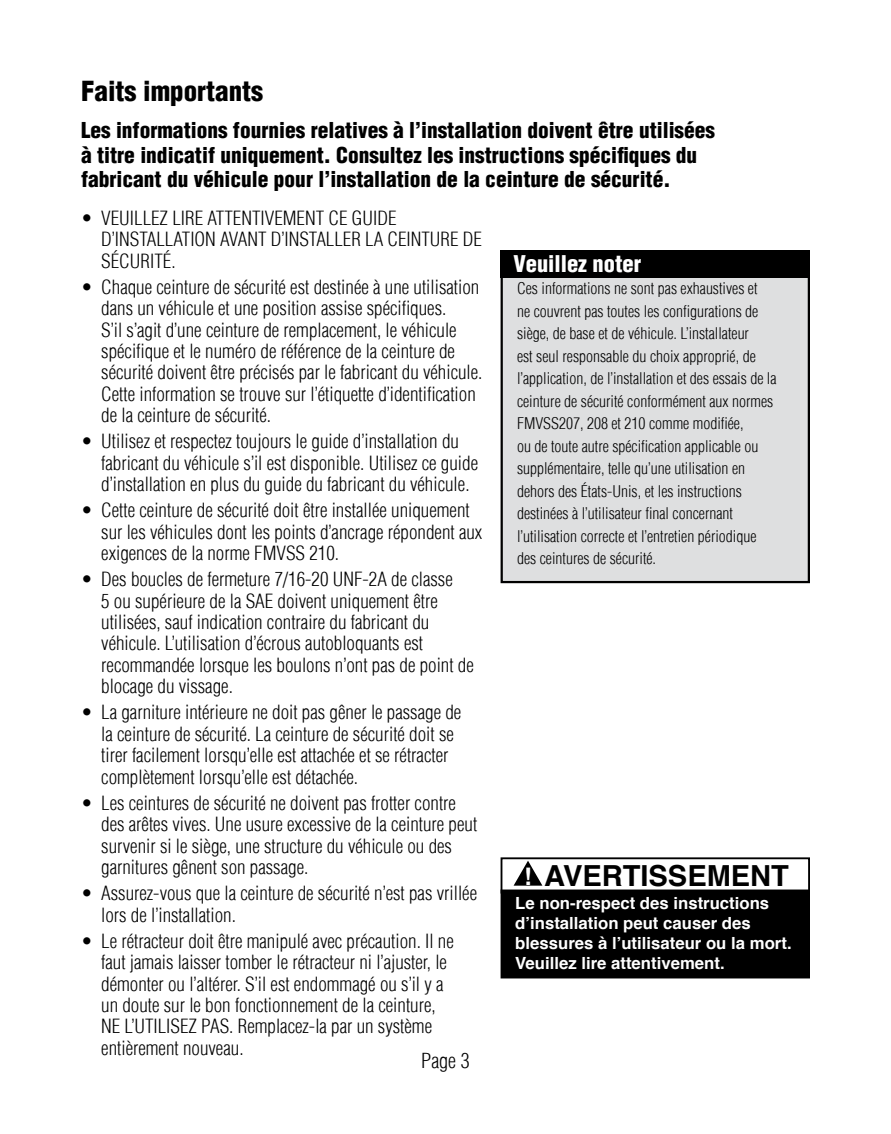
<style>
.page{position:relative;width:891px;height:1134px;background:#fff}
.page>*{position:absolute;margin:0;border:0;box-sizing:border-box;transform-origin:0 0}
.t1{font:700 29.03px "Helvetica";color:#000}
.t2{font:900 condensed 27px "Helvetica LT";color:#000}
.t3{font:700 24.07px "Helvetica";color:#fff}
.t4{font:900 condensed 22.5px "Helvetica LT";color:#fff}
.t5{font:900 condensed 21.38px/24.8px "Helvetica LT";color:#000}
.t6{font:300 condensed 20.25px "Helvetica LT";color:#000}
.t7{font:300 condensed 19.12px/21.4px "Helvetica LT";color:#000}
.t8{font:700 16.65px/20px "Helvetica";color:#fff}
.t9{font:300 condensed 15.75px/22.5px "Helvetica LT";color:#000}
</style>
<div class="page">
<div style="left:502px;top:276px;width:307px;height:306px;background:#dedfe0"></div>
<div style="left:501px;top:275px;width:309px;height:308px;border:2px solid #000"></div>
<div style="left:501px;top:250px;width:309px;height:28px;background:#000"></div>
<svg style="left:513px;top:861px;width:30px;height:25px"></svg>
<div style="left:502px;top:890px;width:307px;height:88px;background:#000"></div>
<div style="left:501px;top:857px;width:309px;height:37px;border:2px solid #000"></div>
<h2 class="t2" style="left:81px;top:74px;width:184px">Faits importants</h2>
<p class="t5" style="left:81px;top:118px;width:636px">Les informations fournies relatives à l’installation doivent être utilisées à titre indicatif uniquement. Consultez les instructions spécifiques du fabricant du véhicule pour l’installation de la ceinture de sécurité.</p>
<p class="t7" style="left:101px;top:207px;width:382px;text-indent:-20px">• VEUILLEZ LIRE ATTENTIVEMENT CE GUIDE<br>D’INSTALLATION AVANT D’INSTALLER LA CEINTURE DE<br>SÉCURITÉ.</p>
<p class="t7" style="left:101px;top:276px;width:383px;text-indent:-20px">• Chaque ceinture de sécurité est destinée à une utilisation dans un véhicule et une position assise spécifiques.<br>S’il s’agit d’une ceinture de remplacement, le véhicule spécifique et le numéro de référence de la ceinture de sécurité doivent être précisés par le fabricant du véhicule.<br>Cette information se trouve sur l’étiquette d’identification de la ceinture de sécurité.</p>
<p class="t7" style="left:101px;top:431px;width:378px;text-indent:-20px">• Utilisez et respectez toujours le guide d’installation du fabricant du véhicule s’il est disponible. Utilisez ce guide d’installation en plus du guide du fabricant du véhicule.</p>
<p class="t7" style="left:101px;top:500px;width:383px;text-indent:-20px">• Cette ceinture de sécurité doit être installée uniquement sur les véhicules dont les points d’ancrage répondent aux exigences de la norme FMVSS 210.</p>
<p class="t7" style="left:101px;top:569px;width:374px;text-indent:-20px">• Des boucles de fermeture 7/16-20 UNF-2A de classe<br>5 ou supérieure de la SAE doivent uniquement être utilisées, sauf indication contraire du fabricant du véhicule. L’utilisation d’écrous autobloquants est recommandée lorsque les boulons n’ont pas de point de blocage du vissage.</p>
<p class="t7" style="left:101px;top:702px;width:362px;text-indent:-20px">• La garniture intérieure ne doit pas gêner le passage de la ceinture de sécurité. La ceinture de sécurité doit se tirer facilement lorsqu’elle est attachée et se rétracter complètement lorsqu’elle est détachée.</p>
<p class="t7" style="left:101px;top:792px;width:378px;text-indent:-20px">• Les ceintures de sécurité ne doivent pas frotter contre des arêtes vives. Une usure excessive de la ceinture peut survenir si le siège, une structure du véhicule ou des garnitures gênent son passage.</p>
<p class="t7" style="left:101px;top:883px;width:377px;text-indent:-20px">• Assurez-vous que la ceinture de sécurité n’est pas vrillée lors de l’installation.</p>
<p class="t7" style="left:101px;top:930px;width:354px;text-indent:-20px">• Le rétracteur doit être manipulé avec précaution. Il ne faut jamais laisser tomber le rétracteur ni l’ajuster, le démonter ou l’altérer. S’il est endommagé ou s’il y a un doute sur le bon fonctionnement de la ceinture, NE L’UTILISEZ PAS. Remplacez-la par un système entièrement nouveau.</p>
<p class="t4" style="left:514px;top:250px;width:129px">Veuillez noter</p>
<p class="t9" style="left:517px;top:277px;width:261px">Ces informations ne sont pas exhaustives et<br>ne couvrent pas toutes les configurations de siège, de base et de véhicule. L’installateur<br>est seul responsable du choix approprié, de l’application, de l’installation et des essais de la ceinture de sécurité conformément aux normes FMVSS207, 208 et 210 comme modifiée,<br>ou de toute autre spécification applicable ou supplémentaire, telle qu’une utilisation en dehors des États-Unis, et les instructions destinées à l’utilisateur final concernant l’utilisation correcte et l’entretien périodique des ceintures de sécurité.</p>
<h1 class="t1" style="left:544px;top:853px;width:246px">AVERTISSEMENT</h1>
<p class="t8" style="left:515px;top:893px;width:278px">Le non-respect des instructions d’installation peut causer des blessures à l’utilisateur ou la mort.<br>Veuillez lire attentivement.</p>
<p class="t3" style="left:524px;top:857px;width:10px">!</p>
<p class="t6" style="left:421px;top:1048px;width:50px">Page 3</p>
</div>
